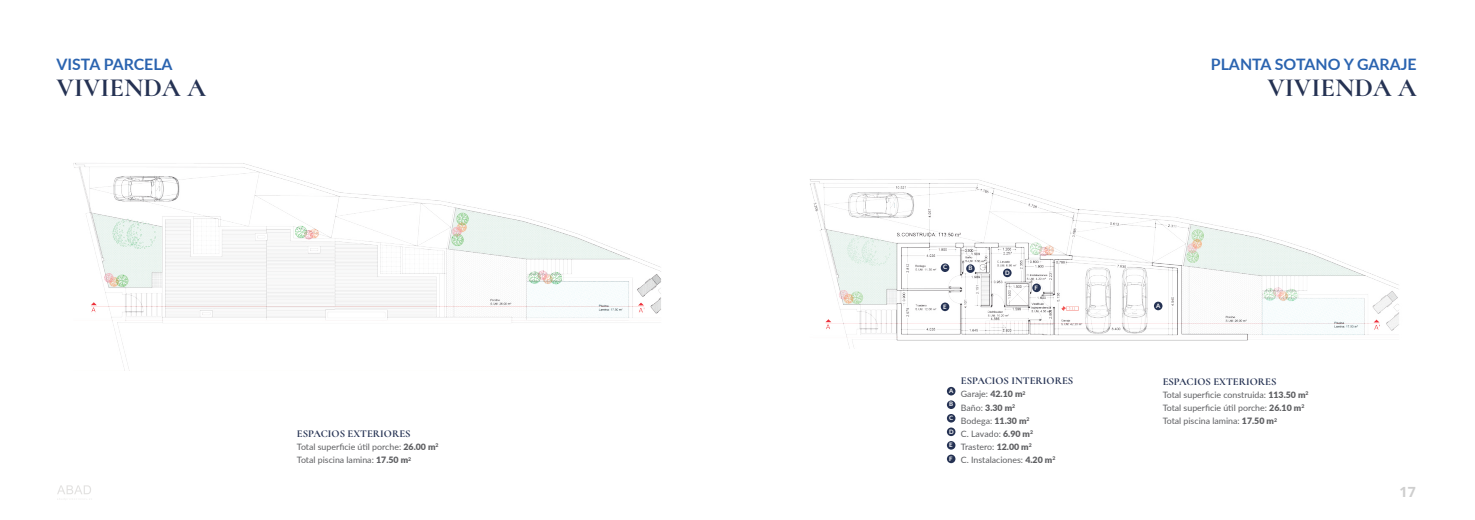
<style>
.page{position:relative;width:1475px;height:520px;background:#fff}
.page>*{position:absolute;margin:0;border:0;box-sizing:border-box;transform-origin:0 0}
.t1{font:700 26.25px "Cormorant";color:#253253}
.t2{font:700 15.75px "Lato";color:#2b64b0}
.t3{font:700 14px "Open Sans";color:#cecece}
.t4{font:700 10.5px "Cormorant";color:#253253}
.t5{font:8.75px/13.1px "Lato";color:#5e5f62}
.t6{font:700 6.04px "Lato";color:#fff}
.s1{font-weight:900}
</style>
<div class="page">
<img style="left:810px;top:179px;width:589px;height:169px">
<div style="left:1154px;top:301px;width:8px;height:9px;background:#253253;border-radius:50%"></div>
<div style="left:966px;top:264px;width:9px;height:8px;background:#253253;border-radius:50%"></div>
<div style="left:941px;top:263px;width:8px;height:9px;background:#253253;border-radius:50%"></div>
<div style="left:1003px;top:268px;width:8px;height:9px;background:#253253;border-radius:50%"></div>
<div style="left:941px;top:302px;width:8px;height:9px;background:#253253;border-radius:50%"></div>
<div style="left:1032px;top:283px;width:9px;height:9px;background:#253253;border-radius:50%"></div>
<div style="left:947px;top:386px;width:8px;height:9px;background:#253253;border-radius:50%"></div>
<div style="left:947px;top:400px;width:8px;height:8px;background:#253253;border-radius:50%"></div>
<div style="left:947px;top:413px;width:8px;height:9px;background:#253253;border-radius:50%"></div>
<div style="left:947px;top:427px;width:8px;height:8px;background:#253253;border-radius:50%"></div>
<svg style="left:947px;top:440px;width:8px;height:9px"></svg>
<div style="left:947px;top:454px;width:8px;height:8px;background:#253253;border-radius:50%"></div>
<img style="left:73px;top:163px;width:588px;height:207px">
<svg style="left:57px;top:485px;width:34px;height:15px"></svg>
<h2 class="t2" style="left:57px;top:52px;width:118px">VISTA PARCELA</h2>
<h1 class="t1" style="left:57px;top:72px;width:151px">VIVIENDA A</h1>
<p class="t4" style="left:297px;top:427px;width:115px">ESPACIOS EXTERIORES</p>
<p class="t5" style="left:297px;top:440px;width:143px">Total superficie útil porche: <span class="s1">26.00 m</span><sup>2<br></sup>Total piscina lamina: <span class="s1">17.50 m</span><sup>2</sup></p>
<p class="t6" style="left:943px;top:262px;width:6px">C</p>
<p class="t6" style="left:968px;top:263px;width:6px">B</p>
<p class="t6" style="left:943px;top:301px;width:5px">E</p>
<p class="t6" style="left:1005px;top:268px;width:6px">D</p>
<p class="t6" style="left:1034px;top:283px;width:5px">F</p>
<p class="t4" style="left:961px;top:374px;width:114px">ESPACIOS INTERIORES</p>
<p class="t5" style="left:961px;top:387px;width:96px">Garaje: <span class="s1">42.10 m</span><sup>2<br></sup>Baño: <span class="s1">3.30 m</span><sup>2<br></sup>Bodega: <span class="s1">11.30 m</span><sup>2<br></sup>C. Lavado: <span class="s1">6.90 m</span><sup>2<br></sup>Trastero: <span class="s1">12.00 m</span><sup>2<br></sup>C. Instalaciones: <span class="s1">4.20 m</span><sup>2</sup></p>
<p class="t6" style="left:949px;top:386px;width:6px">A</p>
<p class="t6" style="left:949px;top:399px;width:6px">B</p>
<p class="t6" style="left:949px;top:413px;width:6px">C</p>
<p class="t6" style="left:949px;top:426px;width:6px">D</p>
<p class="t6" style="left:949px;top:440px;width:5px">E</p>
<p class="t6" style="left:949px;top:453px;width:5px">F</p>
<h2 class="t2" style="left:1211px;top:52px;width:207px">PLANTA SOTANO Y GARAJE</h2>
<h1 class="t1" style="left:1267px;top:72px;width:151px">VIVIENDA A</h1>
<p class="t6" style="left:1156px;top:301px;width:6px">A</p>
<p class="t4" style="left:1162px;top:375px;width:115px">ESPACIOS EXTERIORES</p>
<p class="t5" style="left:1162px;top:387px;width:147px">Total superficie construida: <span class="s1">113.50 m</span><sup>2<br></sup>Total superficie útil porche: <span class="s1">26.10 m</span><sup>2<br></sup>Total piscina lamina: <span class="s1">17.50 m</span><sup>2</sup></p>
<h3 class="t3" style="left:1399px;top:481px;width:18px">17</h3>
</div>
